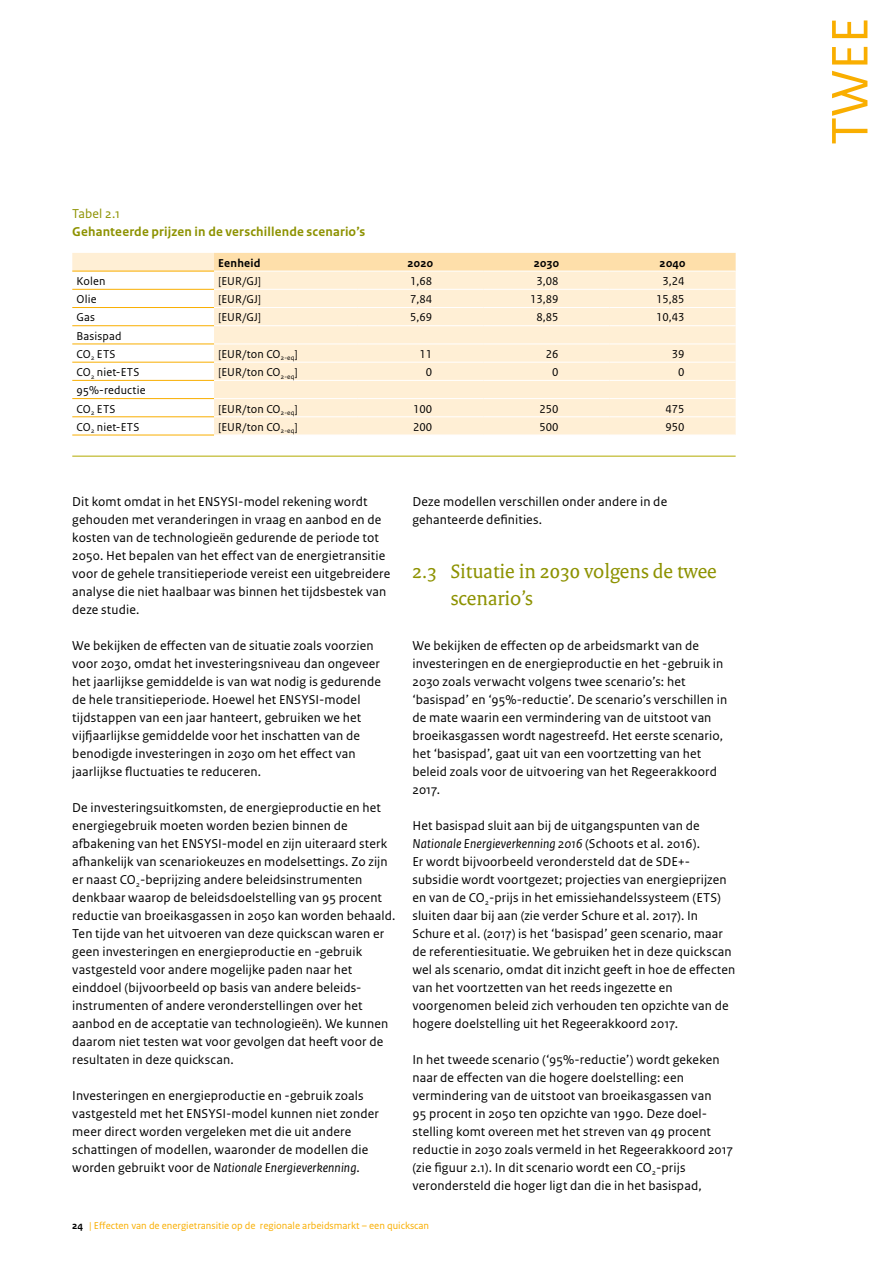
<style>
.page{position:relative;width:893px;height:1263px;background:#fff}
.page>*{position:absolute;margin:0;border:0;box-sizing:border-box;transform-origin:0 0}
.t1{font:54px "Rijksoverheid Sans Text";color:#f9ae00}
.t2{font:21px/27px "Rijksoverheid Serif";color:#8d9200}
.t3{font:13.5px/18px "Rijksoverheid Sans Text";letter-spacing:.01em;color:#000}
.Caption_T{font:700 13.5px "Rijksoverheid Sans Text";letter-spacing:.015em;color:#8d9200}
.Label_T{font:13.5px "Rijksoverheid Sans Text";letter-spacing:.01em;color:#8d9200}
.P_T{font:12px "Rijksoverheid Sans Text";letter-spacing:.005em;color:#000}
.H1_R_T{font:12px "Rijksoverheid Sans Text";letter-spacing:.015em;color:#000}
.N_T{font:12px "Rijksoverheid Sans Text";color:#000}
.H1_C_T{font:700 12px "Rijksoverheid Sans Text";letter-spacing:.025em;color:#000}
.t4{font:10.5px "Rijksoverheid Sans Text";color:#f9ae00}
.s1{font-style:italic}
.s2{font-weight:700;color:#000}
</style>
<div class="page">
<svg style="left:72px;top:253px;width:664px;height:182px;fill:#ffefd5"></svg>
<div style="left:214px;top:253px;width:522px;height:18px;background:#fedfaa"></div>
<hr style="left:72px;top:289px;width:142px;height:1px;background:#f9ae00">
<hr style="left:72px;top:307px;width:142px;height:1px;background:#f9ae00">
<hr style="left:72px;top:325px;width:142px;height:1px;background:#f9ae00">
<hr style="left:72px;top:344px;width:142px;height:1px;background:#f9ae00">
<hr style="left:72px;top:362px;width:142px;height:1px;background:#f9ae00">
<hr style="left:72px;top:380px;width:142px;height:1px;background:#f9ae00">
<hr style="left:72px;top:398px;width:142px;height:1px;background:#f9ae00">
<hr style="left:72px;top:416px;width:142px;height:1px;background:#f9ae00">
<hr style="left:214px;top:289px;width:143px;height:1px;background:#fff">
<hr style="left:357px;top:289px;width:126px;height:1px;background:#fff">
<hr style="left:483px;top:289px;width:126px;height:1px;background:#fff">
<hr style="left:609px;top:289px;width:127px;height:1px;background:#fff">
<hr style="left:214px;top:307px;width:143px;height:1px;background:#fff">
<hr style="left:357px;top:307px;width:126px;height:1px;background:#fff">
<hr style="left:483px;top:307px;width:126px;height:1px;background:#fff">
<hr style="left:609px;top:307px;width:127px;height:1px;background:#fff">
<hr style="left:214px;top:325px;width:143px;height:1px;background:#fff">
<hr style="left:357px;top:325px;width:126px;height:1px;background:#fff">
<hr style="left:483px;top:325px;width:126px;height:1px;background:#fff">
<hr style="left:609px;top:325px;width:127px;height:1px;background:#fff">
<hr style="left:214px;top:344px;width:143px;height:1px;background:#fff">
<hr style="left:357px;top:344px;width:126px;height:1px;background:#fff">
<hr style="left:483px;top:344px;width:126px;height:1px;background:#fff">
<hr style="left:609px;top:344px;width:127px;height:1px;background:#fff">
<hr style="left:214px;top:362px;width:143px;height:1px;background:#fff">
<hr style="left:357px;top:362px;width:126px;height:1px;background:#fff">
<hr style="left:483px;top:362px;width:126px;height:1px;background:#fff">
<hr style="left:609px;top:362px;width:127px;height:1px;background:#fff">
<hr style="left:214px;top:380px;width:143px;height:1px;background:#fff">
<hr style="left:357px;top:380px;width:126px;height:1px;background:#fff">
<hr style="left:483px;top:380px;width:126px;height:1px;background:#fff">
<hr style="left:609px;top:380px;width:127px;height:1px;background:#fff">
<hr style="left:214px;top:398px;width:143px;height:1px;background:#fff">
<hr style="left:357px;top:398px;width:126px;height:1px;background:#fff">
<hr style="left:483px;top:398px;width:126px;height:1px;background:#fff">
<hr style="left:609px;top:398px;width:127px;height:1px;background:#fff">
<hr style="left:214px;top:416px;width:143px;height:1px;background:#fff">
<hr style="left:357px;top:416px;width:126px;height:1px;background:#fff">
<hr style="left:483px;top:416px;width:126px;height:1px;background:#fff">
<hr style="left:609px;top:416px;width:127px;height:1px;background:#fff">
<hr style="left:214px;top:271px;width:143px;height:1px;background:#fff">
<hr style="left:357px;top:271px;width:126px;height:1px;background:#fff">
<hr style="left:483px;top:271px;width:126px;height:1px;background:#fff">
<hr style="left:609px;top:271px;width:127px;height:1px;background:#fff">
<hr style="left:72px;top:271px;width:142px;height:1px;background:#f9ae00">
<hr style="left:72px;top:435px;width:142px;height:1px;background:#f9ae00">
<hr style="left:72px;top:456px;width:664px;height:1px;background:#b3aa00">
<p class="Label_T" style="left:72px;top:206px;width:49px">Tabel 2.1</p>
<p class="Caption_T" style="left:72px;top:224px;width:295px">Gehanteerde prijzen in de verschillende scenario’s</p>
<p class="H1_C_T" style="left:218px;top:256px;width:44px">Eenheid</p>
<p class="H1_C_T" style="left:407px;top:256px;width:27px">2020</p>
<p class="H1_C_T" style="left:534px;top:256px;width:27px">2030</p>
<p class="H1_C_T" style="left:660px;top:256px;width:27px">2040</p>
<p class="H1_R_T" style="left:77px;top:274px;width:31px">Kolen</p>
<p class="P_T" style="left:218px;top:274px;width:45px">[EUR/GJ]</p>
<p class="N_T" style="left:410px;top:274px;width:24px">1,68</p>
<p class="N_T" style="left:536px;top:274px;width:24px">3,08</p>
<p class="N_T" style="left:662px;top:274px;width:24px">3,24</p>
<p class="H1_R_T" style="left:77px;top:292px;width:21px">Olie</p>
<p class="P_T" style="left:218px;top:292px;width:45px">[EUR/GJ]</p>
<p class="N_T" style="left:410px;top:292px;width:24px">7,84</p>
<p class="N_T" style="left:530px;top:292px;width:30px">13,89</p>
<p class="N_T" style="left:656px;top:292px;width:30px">15,85</p>
<p class="H1_R_T" style="left:77px;top:311px;width:20px">Gas</p>
<p class="P_T" style="left:218px;top:311px;width:45px">[EUR/GJ]</p>
<p class="N_T" style="left:410px;top:311px;width:24px">5,69</p>
<p class="N_T" style="left:536px;top:311px;width:24px">8,85</p>
<p class="N_T" style="left:656px;top:311px;width:30px">10,43</p>
<p class="H1_R_T" style="left:77px;top:329px;width:47px">Basispad</p>
<p class="H1_R_T" style="left:77px;top:347px;width:40px">CO<sub>2</sub> ETS</p>
<p class="P_T" style="left:218px;top:347px;width:81px">[EUR/ton CO<sub>2-eq</sub>]</p>
<p class="N_T" style="left:420px;top:347px;width:14px">11</p>
<p class="N_T" style="left:546px;top:347px;width:14px">26</p>
<p class="N_T" style="left:672px;top:347px;width:14px">39</p>
<p class="H1_R_T" style="left:77px;top:365px;width:64px">CO<sub>2</sub> niet-ETS</p>
<p class="P_T" style="left:218px;top:365px;width:81px">[EUR/ton CO<sub>2-eq</sub>]</p>
<p class="N_T" style="left:426px;top:365px;width:8px">0</p>
<p class="N_T" style="left:552px;top:365px;width:8px">0</p>
<p class="N_T" style="left:678px;top:365px;width:8px">0</p>
<p class="H1_R_T" style="left:77px;top:384px;width:71px">95%-reductie</p>
<p class="H1_R_T" style="left:77px;top:402px;width:40px">CO<sub>2</sub> ETS</p>
<p class="P_T" style="left:218px;top:402px;width:81px">[EUR/ton CO<sub>2-eq</sub>]</p>
<p class="N_T" style="left:413px;top:402px;width:21px">100</p>
<p class="N_T" style="left:539px;top:402px;width:21px">250</p>
<p class="N_T" style="left:665px;top:402px;width:21px">475</p>
<p class="H1_R_T" style="left:77px;top:420px;width:64px">CO<sub>2</sub> niet-ETS</p>
<p class="P_T" style="left:218px;top:420px;width:81px">[EUR/ton CO<sub>2-eq</sub>]</p>
<p class="N_T" style="left:413px;top:420px;width:21px">200</p>
<p class="N_T" style="left:539px;top:420px;width:21px">500</p>
<p class="N_T" style="left:665px;top:420px;width:21px">950</p>
<p class="t3" style="left:72px;top:493px;width:320px">Dit komt omdat in het ENSYSI-model rekening wordt gehouden met veranderingen in vraag en aanbod en de kosten van de technologieën gedurende de periode tot 2050. Het bepalen van het effect van de energietransitie voor de gehele transitieperiode vereist een uitgebreidere analyse die niet haalbaar was binnen het tijdsbestek van deze studie.</p>
<p class="t3" style="left:72px;top:637px;width:310px">We bekijken de effecten van de situatie zoals voorzien voor 2030, omdat het investeringsniveau dan ongeveer het jaarlijkse gemiddelde is van wat nodig is gedurende de hele transitieperiode. Hoewel het ENSYSI-model tijdstappen van een jaar hanteert, gebruiken we het vijfjaarlijkse gemiddelde voor het inschatten van de benodigde investeringen in 2030 om het effect van jaarlijkse fluctuaties te reduceren.</p>
<p class="t3" style="left:72px;top:799px;width:325px">De investeringsuitkomsten, de energieproductie en het energiegebruik moeten worden bezien binnen de afbakening van het ENSYSI-model en zijn uiteraard sterk afhankelijk van scenariokeuzes en modelsettings. Zo zijn er naast CO<sub>2</sub>-beprijzing andere beleidsinstrumenten denkbaar waarop de beleidsdoelstelling van 95 procent reductie van broeikasgassen in 2050 kan worden behaald.<br>Ten tijde van het uitvoeren van deze quickscan waren er geen investeringen en energieproductie en -gebruik vastgesteld voor andere mogelijke paden naar het einddoel (bijvoorbeeld op basis van andere beleids&shy;instrumenten of andere veronderstellingen over het aanbod en de acceptatie van technologieën). We kunnen daarom niet testen wat voor gevolgen dat heeft voor de resultaten in deze quickscan.</p>
<p class="t3" style="left:72px;top:1087px;width:308px">Investeringen en energieproductie en -gebruik zoals vastgesteld met het ENSYSI-model kunnen niet zonder meer direct worden vergeleken met die uit andere schattingen of modellen, waaronder de modellen die worden gebruikt voor de <span class="s1">Nationale Energieverkenning</span>.</p>
<p class="t3" style="left:412px;top:493px;width:256px">Deze modellen verschillen onder andere in de gehanteerde definities.</p>
<h2 class="t2" style="left:451px;top:557px;width:268px;text-indent:-38px">2.3 Situatie in 2030 volgens de twee scenario’s</h2>
<p class="t3" style="left:412px;top:637px;width:316px">We bekijken de effecten op de arbeidsmarkt van de investeringen en de energieproductie en het -gebruik in 2030 zoals verwacht volgens twee scenario’s: het ‘basispad’ en ‘95%-reductie’. De scenario’s verschillen in de mate waarin een vermindering van de uitstoot van broeikasgassen wordt nagestreefd. Het eerste scenario, het ‘basispad’, gaat uit van een voortzetting van het beleid zoals voor de uitvoering van het Regeerakkoord 2017.</p>
<p class="t3" style="left:412px;top:817px;width:324px">Het basispad sluit aan bij de uitgangspunten van de <span class="s1">Nationale Energieverkenning 2016</span> (Schoots et al. 2016).<br>Er wordt bijvoorbeeld verondersteld dat de SDE+- subsidie wordt voortgezet; projecties van energieprijzen en van de CO<sub>2</sub>-prijs in het emissiehandelssysteem (ETS) sluiten daar bij aan (zie verder Schure et al. 2017). In Schure et al. (2017) is het ‘basispad’ geen scenario, maar de referentiesituatie. We gebruiken het in deze quickscan wel als scenario, omdat dit inzicht geeft in hoe de effecten van het voortzetten van het reeds ingezette en voorgenomen beleid zich verhouden ten opzichte van de hogere doelstelling uit het Regeerakkoord 2017.</p>
<p class="t3" style="left:412px;top:1051px;width:322px">In het tweede scenario (‘95%-reductie’) wordt gekeken naar de effecten van die hogere doelstelling: een vermindering van de uitstoot van broeikasgassen van<br>95 procent in 2050 ten opzichte van 1990. Deze doel&shy;stelling komt overeen met het streven van 49 procent reductie in 2030 zoals vermeld in het Regeerakkoord 2017 (zie figuur 2.1). In dit scenario wordt een CO<sub>2</sub>-prijs verondersteld die hoger ligt dan die in het basispad,</p>
<p class="t4" style="left:72px;top:1219px;width:358px"><span class="s2">24</span> | Effecten van de energietransitie op de regionale arbeidsmarkt – een quickscan</p>
<h1 class="t1" style="left:819px;top:145px;width:124px;rotate:-90deg">twee</h1>
</div>
